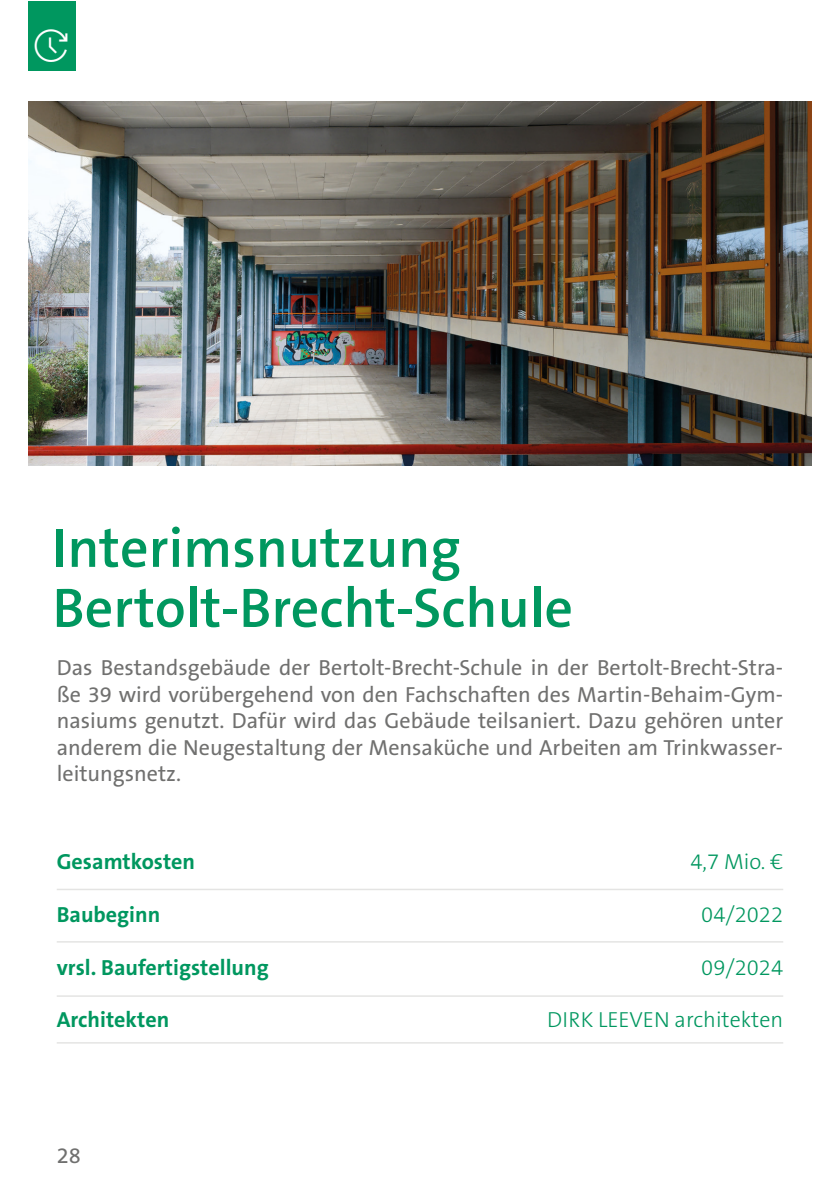
<style>
.page{position:relative;width:840px;height:1191px;background:#fff}
.page>*{position:absolute;margin:0;border:0;box-sizing:border-box;transform-origin:0 0}
.t1{font:600 56px/60px "The Sans B6";color:#00975f}
.t2{font:22px/26.4px "The Sans B5";color:#70706f;text-align:justify}
.t3{font:700 22px "The Sans B7";color:#00975f}
.t4{font:300 22px "The Sans B3";color:#00975f}
</style>
<div class="page">
<hr style="left:57px;top:888px;width:725px;height:2px;background:#e4e4e3">
<hr style="left:57px;top:941px;width:725px;height:1px;background:#e4e4e3">
<hr style="left:57px;top:995px;width:725px;height:1px;background:#e4e4e3">
<hr style="left:57px;top:1042px;width:725px;height:1px;background:#e4e4e3">
<img style="left:28px;top:101px;width:783px;height:364px">
<div style="left:28px;top:1px;width:48px;height:69px;background:#00975f"></div>
<h1 class="t1" style="left:52px;top:518px;width:522px">Interimsnutzung<br>Bertolt-Brecht-Schule</h1>
<p class="t2" style="left:57px;top:655px;width:727px">Das Bestandsgebäude der Bertolt-Brecht-Schule in der Bertolt-Brecht-Stra&shy;ße 39 wird vorübergehend von den Fachschaften des Martin-Behaim-Gym&shy;nasiums genutzt. Dafür wird das Gebäude teilsaniert. Dazu gehören unter anderem die Neugestaltung der Mensaküche und Arbeiten am Trinkwasser&shy;leitungsnetz.</p>
<p class="t3" style="left:57px;top:847px;width:140px">Gesamtkosten</p>
<p class="t3" style="left:57px;top:900px;width:105px">Baubeginn</p>
<p class="t3" style="left:57px;top:953px;width:213px">vrsl. Baufertigstellung</p>
<p class="t3" style="left:57px;top:1006px;width:114px">Architekten</p>
<p class="t2" style="left:57px;top:1142px;width:26px">28</p>
<p class="t4" style="left:690px;top:847px;width:94px">4,7 Mio. €</p>
<p class="t4" style="left:701px;top:900px;width:83px">04/2022</p>
<p class="t4" style="left:701px;top:953px;width:83px">09/2024</p>
<p class="t4" style="left:547px;top:1006px;width:237px">DIRK LEEVEN architekten</p>
</div>
